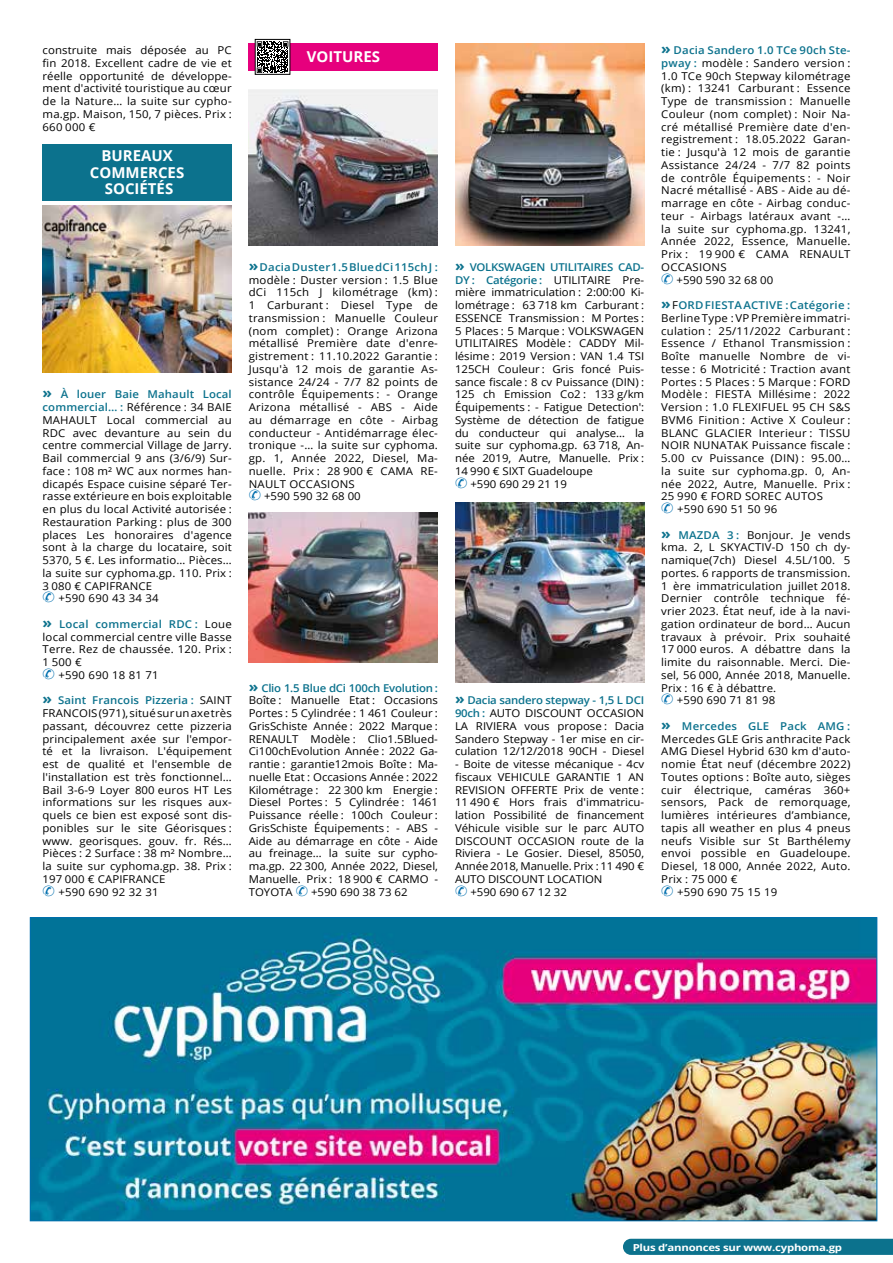
<style>
.page{position:relative;width:893px;height:1263px;background:#fff}
.page>*{position:absolute;margin:0;border:0;box-sizing:border-box;transform-origin:0 0}
.t1{font:700 15px/16.5px "Open Sans";color:#fff;text-align:center}
.t2{font:10.8px/12.8px "Open Sans";letter-spacing:.01em;color:#000;scale:1.06 1}
.t3{font:700 9.6px "Open Sans";letter-spacing:-.02em;color:#fff;scale:1.19 1}
.s1{font-weight:700;font-size:14.85px;color:#0c728d}
.s2{font-weight:600;color:#0c728d}
.s3{color:#006fae}
</style>
<div class="page">
<div style="left:623px;top:1239px;width:270px;height:16px;background:#0c728d"></div>
<div style="left:43px;top:144px;width:189px;height:57px;background:#0c728d"></div>
<div style="left:249px;top:43px;width:189px;height:28px;background:#e6007d"></div>
<img style="left:32px;top:919px;width:843px;height:300px">
<img style="left:249px;top:89px;width:189px;height:157px">
<img style="left:249px;top:512px;width:189px;height:151px">
<img style="left:455px;top:44px;width:189px;height:202px">
<img style="left:455px;top:503px;width:189px;height:180px">
<img style="left:43px;top:205px;width:189px;height:167px">
<svg style="left:257px;top:41px;width:31px;height:31px"></svg>
<div style="left:255px;top:39px;width:35px;height:35px;border:1px solid #000"></div>
<p class="t2" style="left:43px;top:43px;width:180px;text-align:justify">construite mais déposée au PC fin 2018. Excellent cadre de vie et réelle opportunité de développe&shy;ment d'activité touristique au cœur de la Nature… la suite sur cypho&shy;ma.gp. Maison, 150, 7 pièces. Prix :<br>660 000 €</p>
<h1 class="t1" style="left:90px;top:147px;width:96px">BUREAUX<br>COMMERCES<br>SOCIÉTÉS</h1>
<h1 class="t1" style="left:307px;top:48px;width:75px">VOITURES</h1>
<p class="t2" style="left:43px;top:388px;width:180px"><span class="s1">»</span> <span class="s2">À louer Baie Mahault Local commercial… :</span> Référence : 34 BAIE<br>MAHAULT Local commercial au<br>RDC avec devanture au sein du centre commercial Village de Jarry.<br>Bail commercial 9 ans (3/6/9) Sur&shy;face : 108 m² WC aux normes han&shy;dicapés Espace cuisine séparé Ter&shy;rasse extérieure en bois exploitable en plus du local Activité autorisée :<br>Restauration Parking : plus de 300 places Les honoraires d'agence sont à la charge du locataire, soit<br>5370, 5 €. Les informatio… Pièces… la suite sur cyphoma.gp. 110. Prix :<br>3 080 € CAPIFRANCE<br><span class="s3">✆</span> +590 690 43 34 34</p>
<p class="t2" style="left:43px;top:617px;width:180px"><span class="s1">»</span> <span class="s2">Local commercial RDC :</span> Loue local commercial centre ville Basse<br>Terre. Rez de chaussée. 120. Prix :<br>1 500 €<br><span class="s3">✆</span> +590 690 18 81 71</p>
<p class="t2" style="left:43px;top:694px;width:180px"><span class="s1">»</span> <span class="s2">Saint Francois Pizzeria :</span> SAINT<br>FRANCOIS (971), situé sur un axe très passant, découvrez cette pizzeria principalement axée sur l'empor&shy;té et la livraison. L'équipement est de qualité et l'ensemble de l'installation est très fonctionnel…<br>Bail 3-6-9 Loyer 800 euros HT Les informations sur les risques aux&shy;quels ce bien est exposé sont dis&shy;ponibles sur le site Géorisques : www. georisques. gouv. fr. Rés…<br>Pièces : 2 Surface : 38 m² Nombre… la suite sur cyphoma.gp. 38. Prix :<br>197 000 € CAPIFRANCE<br><span class="s3">✆</span> +590 690 92 32 31</p>
<p class="t2" style="left:249px;top:260px;width:180px"><span class="s1">»</span><span class="s2">Dacia Duster 1.5 Blue dCi 115ch J : </span>modèle : Duster version : 1.5 Blue dCi 115ch J kilométrage (km) :<br>1 Carburant : Diesel Type de transmission : Manuelle Couleur (nom complet) : Orange Arizona métallisé Première date d'enre&shy;gistrement : 11.10.2022 Garantie :<br>Jusqu'à 12 mois de garantie As&shy;sistance 24/24 - 7/7 82 points de contrôle Équipements : - Orange<br>Arizona métallisé - ABS - Aide au démarrage en côte - Airbag conducteur - Antidémarrage élec&shy;tronique -… la suite sur cyphoma. gp. 1, Année 2022, Diesel, Ma&shy;nuelle. Prix : 28 900 € CAMA RE-<br>NAULT OCCASIONS<br><span class="s3">✆</span> +590 590 32 68 00</p>
<p class="t2" style="left:249px;top:681px;width:180px;text-align:justify"><span class="s1">»</span> <span class="s2">Clio 1.5 Blue dCi 100ch Evolution :<br></span>Boîte : Manuelle Etat : Occasions Portes : 5 Cylindrée : 1 461 Couleur :<br>GrisSchiste Année : 2022 Marque :<br>RENAULT Modèle : Clio1.5Blued-Ci100chEvolution Année : 2022 Ga&shy;rantie : garantie12mois Boîte : Ma&shy;nuelle Etat : Occasions Année : 2022<br>Kilométrage : 22 300 km Energie :<br>Diesel Portes : 5 Cylindrée : 1461<br>Puissance réelle : 100ch Couleur :<br>GrisSchiste Équipements : - ABS - Aide au démarrage en côte - Aide au freinage… la suite sur cypho&shy;ma.gp. 22 300, Année 2022, Diesel, Manuelle. Prix : 18 900 € CARMO - TOYOTA <span class="s3">✆</span> +590 690 38 73 62</p>
<p class="t2" style="left:455px;top:260px;width:180px"><span class="s1">»</span> <span class="s2">VOLKSWAGEN UTILITAIRES CAD-<br>DY : Catégorie :</span> UTILITAIRE Pre&shy;mière immatriculation : 2:00:00 Ki&shy;lométrage : 63 718 km Carburant :<br>ESSENCE Transmission : M Portes :<br>5 Places : 5 Marque : VOLKSWAGEN<br>UTILITAIRES Modèle : CADDY Mil&shy;lésime : 2019 Version : VAN 1.4 TSI<br>125CH Couleur : Gris foncé Puis&shy;sance fiscale : 8 cv Puissance (DIN) :<br>125 ch Emission Co2 : 133 g/km<br>Équipements : - Fatigue Detection':<br>Système de détection de fatigue du conducteur qui analyse… la suite sur cyphoma.gp. 63 718, An&shy;née 2019, Autre, Manuelle. Prix :<br>14 990 € SIXT Guadeloupe<br><span class="s3">✆</span> +590 690 29 21 19</p>
<p class="t2" style="left:455px;top:694px;width:180px;text-align:justify"><span class="s1">»</span> <span class="s2">Dacia sandero stepway - 1,5 L DCI 90ch :</span> AUTO DISCOUNT OCCASION LA RIVIERA vous propose : Dacia Sandero Stepway - 1er mise en cir&shy;culation 12/12/2018 90CH - Diesel</p>
<p class="t2" style="left:455px;top:757px;width:180px">- Boite de vitesse mécanique - 4cv fiscaux VEHICULE GARANTIE 1 AN<br>REVISION OFFERTE Prix de vente :<br>11 490 € Hors frais d'immatricu&shy;lation Possibilité de financement<br>Véhicule visible sur le parc AUTO<br>DISCOUNT OCCASION route de la<br>Riviera - Le Gosier. Diesel, 85050,<br>Année 2018, Manuelle. Prix : 11 490 €<br>AUTO DISCOUNT LOCATION<br><span class="s3">✆</span> +590 690 67 12 32</p>
<p class="t2" style="left:661px;top:43px;width:180px"><span class="s1">»</span> <span class="s2">Dacia Sandero 1.0 TCe 90ch Ste&shy;pway :</span> modèle : Sandero version :<br>1.0 TCe 90ch Stepway kilométrage (km) : 13241 Carburant : Essence<br>Type de transmission : Manuelle<br>Couleur (nom complet) : Noir Na&shy;cré métallisé Première date d'en&shy;registrement : 18.05.2022 Garan&shy;tie : Jusqu'à 12 mois de garantie<br>Assistance 24/24 - 7/7 82 points de contrôle Équipements : - Noir<br>Nacré métallisé - ABS - Aide au dé&shy;marrage en côte - Airbag conduc&shy;teur - Airbags latéraux avant -… la suite sur cyphoma.gp. 13241,<br>Année 2022, Essence, Manuelle.<br>Prix : 19 900 € CAMA RENAULT<br>OCCASIONS<br><span class="s3">✆</span> +590 590 32 68 00</p>
<p class="t2" style="left:661px;top:298px;width:180px"><span class="s1">»</span> F<span class="s2">ORD FIESTA ACTIVE : Catégorie :<br></span>Berline Type : VP Première immatri&shy;culation : 25/11/2022 Carburant :<br>Essence / Ethanol Transmission :<br>Boîte manuelle Nombre de vi&shy;tesse : 6 Motricité : Traction avant<br>Portes : 5 Places : 5 Marque : FORD<br>Modèle : FIESTA Millésime : 2022<br>Version : 1.0 FLEXIFUEL 95 CH S&amp;S<br>BVM6 Finition : Active X Couleur :<br>BLANC GLACIER Interieur : TISSU<br>NOIR NUNATAK Puissance fiscale :<br>5.00 cv Puissance (DIN) : 95.00… la suite sur cyphoma.gp. 0, An&shy;née 2022, Autre, Manuelle. Prix :<br>25 990 € FORD SOREC AUTOS<br><span class="s3">✆</span> +590 690 51 50 96</p>
<p class="t2" style="left:661px;top:528px;width:180px"><span class="s1">»</span> <span class="s2">MAZDA 3 :</span> Bonjour. Je vends kma. 2, L SKYACTIV-D 150 ch dy&shy;namique(7ch) Diesel 4.5L/100. 5 portes. 6 rapports de transmission.<br>1 ère immatriculation juillet 2018.<br>Dernier contrôle technique fé&shy;vrier 2023. État neuf, ide à la navi&shy;gation ordinateur de bord… Aucun travaux à prévoir. Prix souhaité<br>17 000 euros. A débattre dans la limite du raisonnable. Merci. Die&shy;sel, 56 000, Année 2018, Manuelle.<br>Prix : 16 € à débattre.<br><span class="s3">✆</span> +590 690 71 81 98</p>
<p class="t2" style="left:661px;top:719px;width:180px"><span class="s1">»</span> <span class="s2">Mercedes GLE Pack AMG :<br></span>Mercedes GLE Gris anthracite Pack<br>AMG Diesel Hybrid 630 km d'auto&shy;nomie État neuf (décembre 2022)<br>Toutes options : Boîte auto, sièges cuir électrique, caméras 360+ sensors, Pack de remorquage, lumières intérieures d’ambiance, tapis all weather en plus 4 pneus neufs Visible sur St Barthélemy envoi possible en Guadeloupe.<br>Diesel, 18 000, Année 2022, Auto.<br>Prix : 75 000 €<br><span class="s3">✆</span> +590 690 75 15 19</p>
<p class="t3" style="left:633px;top:1241px;width:178px">Plus d’annonces sur www.cyphoma.gp</p>
</div>
